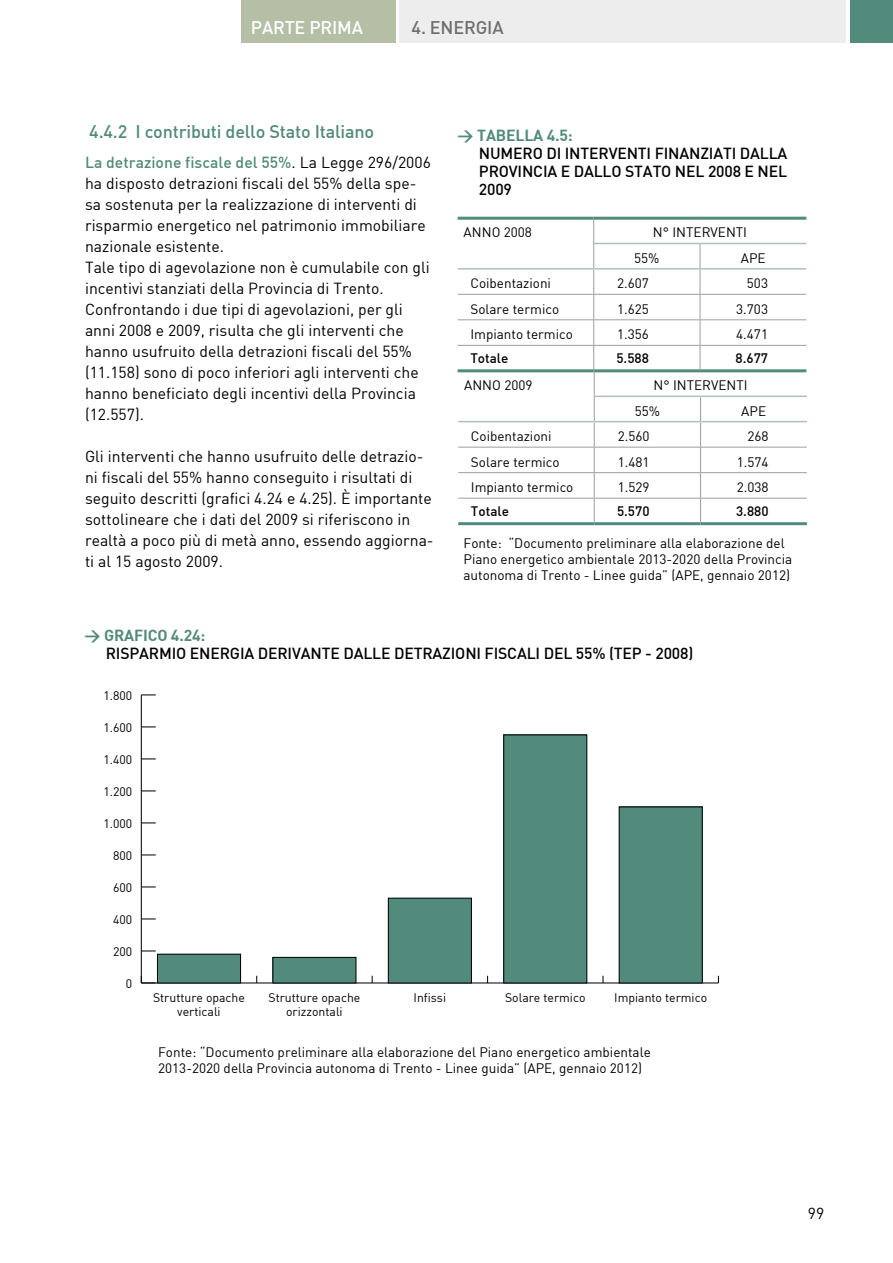
<style>
.page{position:relative;width:893px;height:1263px;background:#fff}
.page>*{position:absolute;margin:0;border:0;box-sizing:border-box;transform-origin:0 0}
.t1{font:500 18px "DIN";letter-spacing:-.01em;color:#528a7c}
.t2{font:500 18px "DIN";letter-spacing:-.01em;color:#fff}
.t3{font:500 18px "DIN";letter-spacing:-.01em;color:#706f6f}
.t4{font:15.75px/21px "DIN";color:#000}
.t5{font:500 15.75px/18px "DIN";letter-spacing:-.01em;color:#000;text-align:justify}
.t6{font:15.75px "DIN Bold";letter-spacing:-.01em;color:#528a7c}
.t7{font:13.5px/16.2px "DIN";color:#000}
.t8{font:500 13.5px "DIN";color:#000}
.t9{font:12.3px/14.7px "DIN";color:#000;text-align:center}
.s1{font-weight:500;color:#528a7c}
</style>
<div class="page">
<svg style="left:700px;top:244px;width:1px;height:125px"></svg>
<hr style="left:458px;top:294px;width:136px;height:1px;background:#9d9d9c">
<hr style="left:594px;top:294px;width:106px;height:1px;background:#9d9d9c">
<hr style="left:700px;top:294px;width:106px;height:1px;background:#9d9d9c">
<hr style="left:458px;top:319px;width:136px;height:1px;background:#9d9d9c">
<hr style="left:594px;top:319px;width:106px;height:1px;background:#9d9d9c">
<hr style="left:700px;top:319px;width:106px;height:1px;background:#9d9d9c">
<hr style="left:458px;top:345px;width:136px;height:1px;background:#9d9d9c">
<hr style="left:594px;top:345px;width:106px;height:1px;background:#9d9d9c">
<hr style="left:700px;top:345px;width:106px;height:1px;background:#9d9d9c">
<hr style="left:458px;top:217px;width:136px;height:3px;background:#528a7c">
<hr style="left:594px;top:217px;width:106px;height:3px;background:#528a7c">
<hr style="left:700px;top:217px;width:106px;height:3px;background:#528a7c">
<hr style="left:594px;top:243px;width:106px;height:1px;background:#afc1ba">
<hr style="left:700px;top:243px;width:106px;height:1px;background:#afc1ba">
<hr style="left:458px;top:268px;width:136px;height:2px;background:#afc1ba">
<hr style="left:594px;top:268px;width:106px;height:2px;background:#afc1ba">
<hr style="left:700px;top:268px;width:106px;height:2px;background:#afc1ba">
<hr style="left:458px;top:369px;width:136px;height:3px;background:#528a7c">
<hr style="left:594px;top:369px;width:106px;height:3px;background:#528a7c">
<hr style="left:700px;top:369px;width:106px;height:3px;background:#528a7c">
<svg style="left:593px;top:220px;width:2px;height:302px"></svg>
<svg style="left:700px;top:397px;width:1px;height:125px"></svg>
<hr style="left:458px;top:447px;width:136px;height:1px;background:#9d9d9c">
<hr style="left:594px;top:447px;width:107px;height:1px;background:#9d9d9c">
<hr style="left:701px;top:447px;width:106px;height:1px;background:#9d9d9c">
<hr style="left:458px;top:472px;width:136px;height:1px;background:#9d9d9c">
<hr style="left:594px;top:472px;width:107px;height:1px;background:#9d9d9c">
<hr style="left:701px;top:472px;width:106px;height:1px;background:#9d9d9c">
<hr style="left:458px;top:498px;width:136px;height:1px;background:#9d9d9c">
<hr style="left:594px;top:498px;width:107px;height:1px;background:#9d9d9c">
<hr style="left:701px;top:498px;width:106px;height:1px;background:#9d9d9c">
<hr style="left:595px;top:396px;width:106px;height:1px;background:#afc1ba">
<hr style="left:701px;top:396px;width:106px;height:1px;background:#afc1ba">
<hr style="left:458px;top:421px;width:136px;height:1px;background:#afc1ba">
<hr style="left:594px;top:421px;width:107px;height:1px;background:#afc1ba">
<hr style="left:701px;top:421px;width:106px;height:1px;background:#afc1ba">
<hr style="left:458px;top:522px;width:136px;height:3px;background:#528a7c">
<hr style="left:594px;top:522px;width:107px;height:3px;background:#528a7c">
<hr style="left:701px;top:522px;width:106px;height:3px;background:#528a7c">
<hr style="left:141px;top:982px;width:577px;height:1px;background:#000">
<hr style="left:141px;top:695px;width:1px;height:288px;background:#000">
<svg style="left:142px;top:982px;width:14px;height:1px"></svg>
<svg style="left:141px;top:950px;width:15px;height:1px"></svg>
<svg style="left:141px;top:918px;width:15px;height:1px"></svg>
<svg style="left:141px;top:886px;width:15px;height:1px"></svg>
<svg style="left:141px;top:854px;width:15px;height:1px"></svg>
<svg style="left:141px;top:822px;width:15px;height:1px"></svg>
<svg style="left:141px;top:790px;width:15px;height:1px"></svg>
<svg style="left:141px;top:758px;width:15px;height:1px"></svg>
<svg style="left:141px;top:726px;width:15px;height:1px"></svg>
<svg style="left:141px;top:694px;width:15px;height:1px"></svg>
<div style="left:157px;top:954px;width:84px;height:29px;background:#528a7c"></div>
<div style="left:157px;top:954px;width:84px;height:29px;border:1px solid #000"></div>
<div style="left:273px;top:957px;width:83px;height:26px;background:#528a7c"></div>
<div style="left:273px;top:957px;width:83px;height:26px;border:1px solid #000"></div>
<div style="left:388px;top:898px;width:83px;height:85px;background:#528a7c"></div>
<div style="left:388px;top:898px;width:84px;height:85px;border:1px solid #000"></div>
<div style="left:504px;top:735px;width:83px;height:248px;background:#528a7c"></div>
<div style="left:503px;top:735px;width:84px;height:248px;border:1px solid #000"></div>
<div style="left:619px;top:807px;width:83px;height:176px;background:#528a7c"></div>
<div style="left:619px;top:807px;width:83px;height:176px;border:1px solid #000"></div>
<div style="left:850px;top:0;width:43px;height:43px;background:#528a7c"></div>
<div style="left:400px;top:0;width:446px;height:43px;background:#ededed"></div>
<div style="left:241px;top:0;width:154px;height:43px;background:#b5bfa5"></div>
<p class="t2" style="left:251px;top:16px;width:114px">PARTE PRIMA</p>
<p class="t3" style="left:412px;top:16px;width:94px">4. ENERGIA</p>
<p class="t1" style="left:89px;top:120px;width:286px">4.4.2 I contributi dello Stato Italiano</p>
<p class="t4" style="left:85px;top:151px;width:347px"><span class="s1">La detrazione fiscale del 55%</span>. La Legge 296/2006 ha disposto detrazioni fiscali del 55% della spe&shy;sa sostenuta per la realizzazione di interventi di risparmio energetico nel patrimonio immobiliare nazionale esistente.<br>Tale tipo di agevolazione non è cumulabile con gli incentivi stanziati della Provincia di Trento.<br>Confrontando i due tipi di agevolazioni, per gli anni 2008 e 2009, risulta che gli interventi che hanno usufruito della detrazioni fiscali del 55% (11.158) sono di poco inferiori agli interventi che hanno beneficiato degli incentivi della Provincia (12.557).</p>
<p class="t4" style="left:85px;top:445px;width:350px">Gli interventi che hanno usufruito delle detrazio&shy;ni fiscali del 55% hanno conseguito i risultati di seguito descritti (grafici 4.24 e 4.25). È importante sottolineare che i dati del 2009 si riferiscono in realtà a poco più di metà anno, essendo aggiorna&shy;ti al 15 agosto 2009.</p>
<p class="t6" style="left:458px;top:125px;width:116px">&gt; TABELLA 4.5:</p>
<p class="t5" style="left:479px;top:144px;width:310px">NUMERO DI INTERVENTI FINANZIATI DALLA PROVINCIA E DALLO STATO NEL 2008 E NEL 2009</p>
<p class="t7" style="left:464px;top:224px;width:70px">ANNO 2008</p>
<p class="t7" style="left:634px;top:220px;width:114px;line-height:25.3px;text-indent:19px">N° INTERVENTI<br>55%</p>
<p class="t7" style="left:741px;top:250px;width:26px">APE</p>
<p class="t7" style="left:470px;top:275px;width:82px">Coibentazioni</p>
<p class="t7" style="left:617px;top:275px;width:33px">2.607</p>
<p class="t7" style="left:747px;top:275px;width:23px">503</p>
<p class="t7" style="left:470px;top:300px;width:90px">Solare termico</p>
<p class="t7" style="left:617px;top:300px;width:33px">1.625</p>
<p class="t7" style="left:736px;top:300px;width:33px">3.703</p>
<p class="t7" style="left:470px;top:326px;width:104px">Impianto termico</p>
<p class="t7" style="left:617px;top:326px;width:33px">1.356</p>
<p class="t7" style="left:736px;top:326px;width:33px">4.471</p>
<p class="t8" style="left:470px;top:349px;width:40px">Totale</p>
<p class="t8" style="left:616px;top:349px;width:34px">5.588</p>
<p class="t8" style="left:735px;top:349px;width:34px">8.677</p>
<p class="t7" style="left:464px;top:377px;width:70px">ANNO 2009</p>
<p class="t7" style="left:635px;top:372px;width:114px;line-height:25.3px;text-indent:19px">N° INTERVENTI<br>55%</p>
<p class="t7" style="left:741px;top:402px;width:26px">APE</p>
<p class="t7" style="left:471px;top:428px;width:82px">Coibentazioni</p>
<p class="t7" style="left:618px;top:428px;width:33px">2.560</p>
<p class="t7" style="left:747px;top:428px;width:23px">268</p>
<p class="t7" style="left:471px;top:453px;width:90px">Solare termico</p>
<p class="t7" style="left:618px;top:453px;width:33px">1.481</p>
<p class="t7" style="left:737px;top:453px;width:33px">1.574</p>
<p class="t7" style="left:471px;top:479px;width:104px">Impianto termico</p>
<p class="t7" style="left:618px;top:479px;width:33px">1.529</p>
<p class="t7" style="left:737px;top:479px;width:33px">2.038</p>
<p class="t8" style="left:471px;top:502px;width:40px">Totale</p>
<p class="t8" style="left:617px;top:502px;width:34px">5.570</p>
<p class="t8" style="left:736px;top:502px;width:34px">3.880</p>
<p class="t7" style="left:463px;top:535px;width:330px">Fonte: “Documento preliminare alla elaborazione del<br>Piano energetico ambientale 2013-2020 della Provincia autonoma di Trento - Linee guida” (APE, gennaio 2012)</p>
<p class="t6" style="left:85px;top:625px;width:122px">&gt; GRAFICO 4.24:</p>
<p class="t5" style="left:106px;top:644px;width:589px">RISPARMIO ENERGIA DERIVANTE DALLE DETRAZIONI FISCALI DEL 55% (TEP - 2008)</p>
<p class="t9" style="left:103px;top:688px;width:30px">1.800</p>
<p class="t9" style="left:103px;top:720px;width:30px">1.600</p>
<p class="t9" style="left:103px;top:752px;width:30px">1.400</p>
<p class="t9" style="left:103px;top:784px;width:30px">1.200</p>
<p class="t9" style="left:103px;top:816px;width:30px">1.000</p>
<p class="t9" style="left:113px;top:848px;width:21px">800</p>
<p class="t9" style="left:113px;top:880px;width:21px">600</p>
<p class="t9" style="left:113px;top:912px;width:21px">400</p>
<p class="t9" style="left:113px;top:944px;width:21px">200</p>
<p class="t9" style="left:126px;top:976px;width:8px">0</p>
<p class="t9" style="left:153px;top:989px;width:93px">Strutture opache verticali</p>
<p class="t7" style="left:158px;top:1044px;width:494px">Fonte: “Documento preliminare alla elaborazione del Piano energetico ambientale<br>2013-2020 della Provincia autonoma di Trento - Linee guida” (APE, gennaio 2012)</p>
<p class="t9" style="left:268px;top:989px;width:93px">Strutture opache</p>
<p class="t9" style="left:414px;top:989px;width:34px">Infissi</p>
<p class="t9" style="left:505px;top:989px;width:82px">Solare termico</p>
<p class="t9" style="left:614px;top:989px;width:94px">Impianto termico</p>
<p class="t9" style="left:286px;top:1004px;width:58px">orizzontali</p>
<p class="t4" style="left:808px;top:1202px;width:18px">99</p>
</div>
